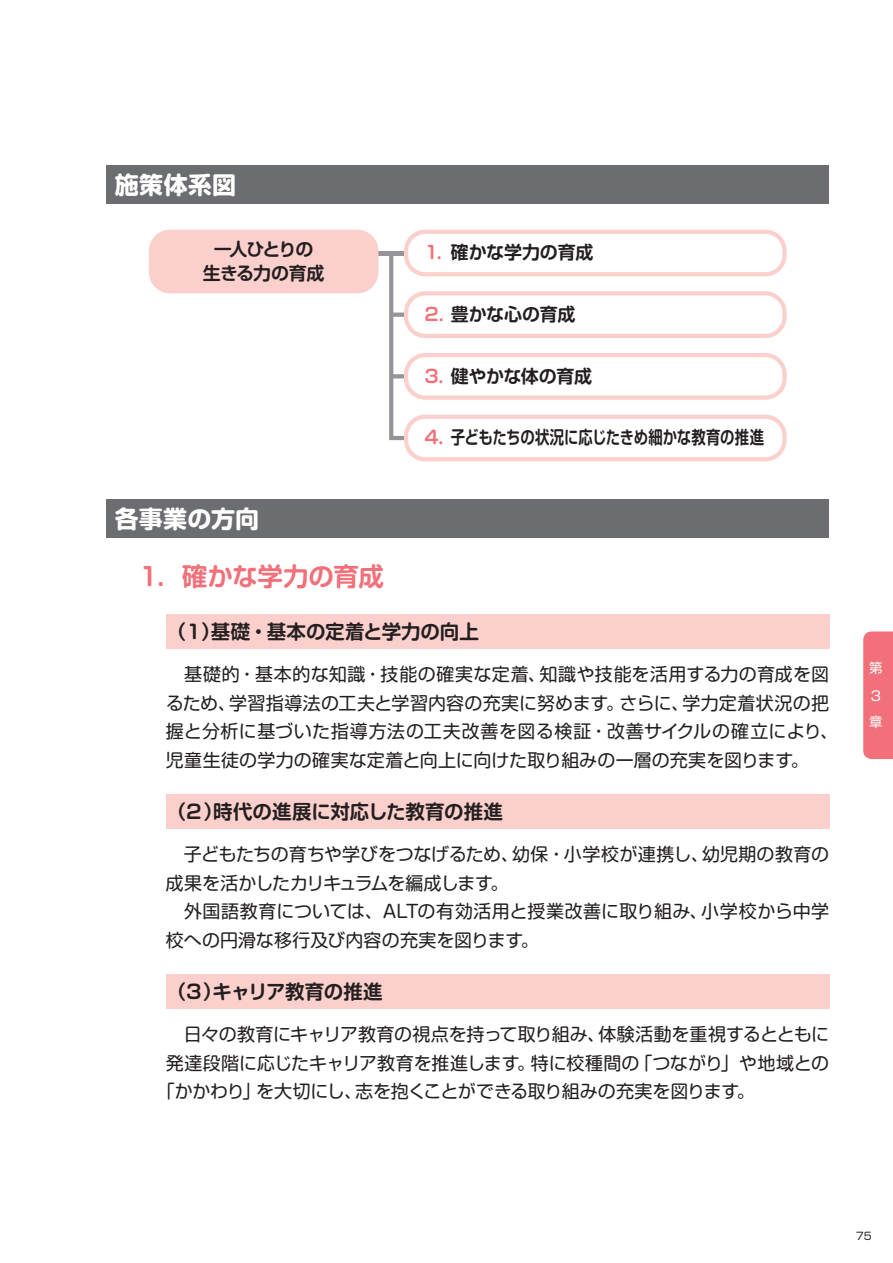
<style>
.page{position:relative;width:893px;height:1263px;background:#fff}
.page>*{position:absolute;margin:0;border:0;box-sizing:border-box;transform-origin:0 0}
.t1{font:700 25.5px "Soft Go Std De";letter-spacing:-.01em;color:#f17079}
.t2{font:700 24px "Soft Go Std";letter-spacing:.01em;color:#fff}
.t3{font:700 19.5px "Soft Go Std De";letter-spacing:-.01em;color:#231f20}
.t4{font:700 19.5px "Soft Go Std De";letter-spacing:-.03em;color:#231f20}
.t5{font:18px/28.5px "Soft Go Std";letter-spacing:.005em;color:#231f20}
.t6{font:18px "Soft Go Std";letter-spacing:-.02em;color:#231f20}
.t7{font:700 18px "Soft Go Std De";letter-spacing:-.02em;color:#231f20}
.t8{font:700 18px "Soft Go Std De";letter-spacing:-.02em;color:#231f20;scale:.8 1}
.t9{font:700 18px/24px "Soft Go Std De";letter-spacing:-.06em;color:#231f20;text-align:center}
.t10{font:700 18px "Soft Go Std De";color:#f17079}
.t11{font:13.5px/27px "Soft Go Std";color:#fff}
.t12{font:10.5px "Soft Go Std";color:#231f20}
.s1{color:#f17079}
</style>
<div class="page">
<div style="left:106px;top:166px;width:723px;height:38px;background:#6c6d70"></div>
<hr style="left:378px;top:251px;width:26px;height:4px;background:#939598">
<div style="left:149px;top:230px;width:229px;height:63px;background:#fbd0cc;border-radius:21px"></div>
<svg style="left:389px;top:230px;width:398px;height:231px"></svg>
<svg style="left:391px;top:313px;width:13px;height:4px"></svg>
<svg style="left:391px;top:374px;width:13px;height:4px"></svg>
<div style="left:106px;top:500px;width:723px;height:38px;background:#6c6d70"></div>
<div style="left:166px;top:614px;width:663px;height:34px;background:#fbd0cc"></div>
<div style="left:166px;top:794px;width:663px;height:34px;background:#fbd0cc"></div>
<div style="left:166px;top:974px;width:663px;height:34px;background:#fbd0cc"></div>
<div style="left:863px;top:631px;width:30px;height:128px;background:#f17079"></div>
<h2 class="t2" style="left:115px;top:168px;width:123px">施策体系図</h2>
<p class="t9" style="left:203px;top:236px;width:123px">一人ひとりの生きる力の育成</p>
<p class="t7" style="left:451px;top:240px;width:144px">確かな学力の育成</p>
<p class="t7" style="left:424px;top:301px;width:153px"><span class="s1">2.</span> 豊かな心の育成</p>
<p class="t10" style="left:424px;top:240px;width:19px">1.</p>
<p class="t7" style="left:424px;top:363px;width:169px"><span class="s1">3.</span> 健やかな体の育成</p>
<p class="t8" style="left:424px;top:425px;width:426px"><span class="s1">4.</span> 子どもたちの状況に応じたきめ細かな教育の推進</p>
<h2 class="t2" style="left:115px;top:502px;width:146px">各事業の方向</h2>
<h1 class="t1" style="left:136px;top:558px;width:249px">１．確かな学力の育成</h1>
<p class="t3" style="left:167px;top:618px;width:314px">（1）基礎・基本の定着と学力の向上</p>
<p class="t5" style="left:166px;top:659px;width:674px">　基礎的・基本的な知識・技能の確実な定着、知識や技能を活用する力の育成を図るため、学習指導法の工夫と学習内容の充実に努めます。さらに、学力定着状況の把握と分析に基づいた指導方法の工夫改善を図る検証・改善サイクルの確立により、児童生徒の学力の確実な定着と向上に向けた取り組みの一層の充実を図ります。</p>
<p class="t3" style="left:167px;top:798px;width:338px">（2）時代の進展に対応した教育の推進</p>
<p class="t5" style="left:166px;top:839px;width:665px">　子どもたちの育ちや学びをつなげるため、幼保・小学校が連携し、幼児期の教育の成果を活かしたカリキュラムを編成します。<br>　外国語教育については、ALTの有効活用と授業改善に取り組み、小学校から中学校への円滑な移行及び内容の充実を図ります。</p>
<p class="t4" style="left:167px;top:978px;width:218px">（3）キャリア教育の推進</p>
<p class="t6" style="left:166px;top:1022px;width:665px">　日々の教育にキャリア教育の視点を持って取り組み、体験活動を重視するとともに</p>
<p class="t5" style="left:166px;top:1047px;width:665px">発達段階に応じたキャリア教育を推進します。特に校種間の「つながり」や地域との</p>
<p class="t6" style="left:157px;top:1079px;width:600px">「かかわり」を大切にし、志を抱くことができる取り組みの充実を図ります。</p>
<p class="t11" style="left:869px;top:654px;width:15px">第<br>３章</p>
<p class="t12" style="left:856px;top:1229px;width:17px">75</p>
</div>
